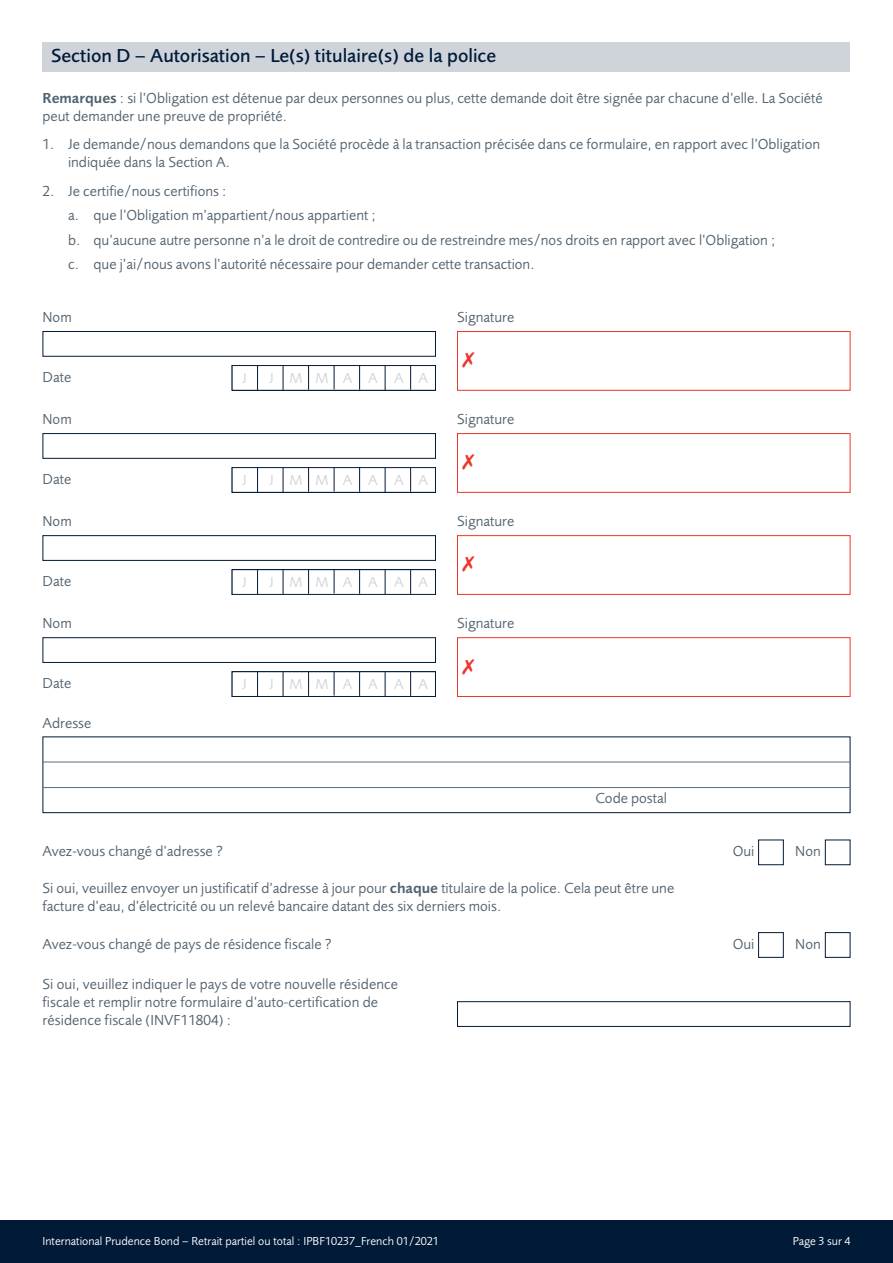
<style>
.page{position:relative;width:893px;height:1263px;background:#fff}
.page>*{position:absolute;margin:0;border:0;box-sizing:border-box;transform-origin:0 0}
.t1{font:500 19.5px "Pru Sans";color:#001a37}
.t2{font:15px/18px "Pru Sans";color:#52626f}
.t3{font:15px "Pru Sans";color:#cfd4da}
.t4{font:12px "Pru Sans";color:#fff}
.s1{font-weight:600}
</style>
<div class="page">
<div style="left:0;top:1220px;width:893px;height:43px;background:#001a37"></div>
<div style="left:43px;top:43px;width:807px;height:29px;background:#cfd4da"></div>
<div style="left:43px;top:331px;width:393px;height:26px;border:1px solid #001a37"></div>
<div style="left:457px;top:331px;width:393px;height:60px;border:1px solid #ee3529"></div>
<div style="left:232px;top:365px;width:204px;height:26px;border:1px solid #001a37"></div>
<svg style="left:257px;top:365px;width:1px;height:25px"></svg>
<svg style="left:283px;top:366px;width:1px;height:24px"></svg>
<svg style="left:308px;top:365px;width:1px;height:25px"></svg>
<svg style="left:359px;top:365px;width:1px;height:25px"></svg>
<svg style="left:410px;top:366px;width:1px;height:24px"></svg>
<svg style="left:334px;top:366px;width:1px;height:23px"></svg>
<svg style="left:385px;top:366px;width:1px;height:24px"></svg>
<div style="left:43px;top:433px;width:393px;height:26px;border:1px solid #001a37"></div>
<div style="left:457px;top:433px;width:393px;height:60px;border:1px solid #ee3529"></div>
<div style="left:232px;top:467px;width:204px;height:26px;border:1px solid #001a37"></div>
<svg style="left:257px;top:467px;width:1px;height:25px"></svg>
<svg style="left:283px;top:468px;width:1px;height:24px"></svg>
<svg style="left:308px;top:467px;width:1px;height:25px"></svg>
<svg style="left:359px;top:467px;width:1px;height:25px"></svg>
<svg style="left:410px;top:468px;width:1px;height:24px"></svg>
<svg style="left:334px;top:468px;width:1px;height:23px"></svg>
<svg style="left:385px;top:468px;width:1px;height:24px"></svg>
<div style="left:43px;top:535px;width:393px;height:26px;border:1px solid #001a37"></div>
<div style="left:457px;top:535px;width:393px;height:60px;border:1px solid #ee3529"></div>
<div style="left:232px;top:569px;width:204px;height:26px;border:1px solid #001a37"></div>
<svg style="left:257px;top:570px;width:1px;height:24px"></svg>
<svg style="left:283px;top:570px;width:1px;height:24px"></svg>
<svg style="left:308px;top:569px;width:1px;height:25px"></svg>
<svg style="left:359px;top:569px;width:1px;height:25px"></svg>
<svg style="left:410px;top:570px;width:1px;height:24px"></svg>
<svg style="left:334px;top:570px;width:1px;height:23px"></svg>
<svg style="left:385px;top:570px;width:1px;height:24px"></svg>
<div style="left:43px;top:637px;width:393px;height:26px;border:1px solid #001a37"></div>
<div style="left:457px;top:637px;width:393px;height:60px;border:1px solid #ee3529"></div>
<div style="left:232px;top:671px;width:204px;height:26px;border:1px solid #001a37"></div>
<svg style="left:257px;top:672px;width:1px;height:24px"></svg>
<svg style="left:283px;top:672px;width:1px;height:24px"></svg>
<svg style="left:308px;top:671px;width:1px;height:25px"></svg>
<svg style="left:359px;top:671px;width:1px;height:25px"></svg>
<svg style="left:410px;top:672px;width:1px;height:24px"></svg>
<svg style="left:334px;top:672px;width:1px;height:23px"></svg>
<svg style="left:385px;top:672px;width:1px;height:24px"></svg>
<div style="left:43px;top:736px;width:807px;height:77px;border:1px solid #001a37"></div>
<hr style="left:43px;top:762px;width:807px;height:1px;background:#596e86">
<hr style="left:43px;top:787px;width:807px;height:1px;background:#596e86">
<div style="left:758px;top:839px;width:26px;height:26px;border:1px solid #001a37"></div>
<div style="left:758px;top:932px;width:26px;height:26px;border:1px solid #001a37"></div>
<div style="left:825px;top:932px;width:25px;height:26px;border:1px solid #001a37"></div>
<div style="left:457px;top:1001px;width:393px;height:26px;border:1px solid #001a37"></div>
<h1 class="t1" style="left:51px;top:49px;width:447px">Section D – Autorisation – Le(s) titulaire(s) de la police</h1>
<p class="t2" style="left:43px;top:90px;width:782px"><span class="s1">Remarques</span> : si l’Obligation est détenue par deux personnes ou plus, cette demande doit être signée par chacune d’elle. La Société peut demander une preuve de propriété.</p>
<p class="t2" style="left:68px;top:137px;width:754px;text-indent:-26px">1. Je demande/nous demandons que la Société procède à la transaction précisée dans ce formulaire, en rapport avec l’Obligation indiquée dans la Section A.</p>
<p class="t2" style="left:68px;top:180px;width:709px;line-height:24.5px;text-indent:-26px">2. Je certifie/nous certifions :<br>a. que l’Obligation m’appartient/nous appartient ;<br>b. qu’aucune autre personne n’a le droit de contredire ou de restreindre mes/nos droits en rapport avec l’Obligation ; c. que j’ai/nous avons l’autorité nécessaire pour demander cette transaction.</p>
<p class="t2" style="left:43px;top:309px;width:31px">Nom</p>
<p class="t2" style="left:457px;top:309px;width:59px">Signature</p>
<p class="t2" style="left:43px;top:369px;width:30px">Date</p>
<p class="t3" style="left:242px;top:372px;width:6px">J</p>
<p class="t3" style="left:269px;top:372px;width:161px">J M M A A A A</p>
<p class="t2" style="left:43px;top:411px;width:31px">Nom</p>
<p class="t2" style="left:457px;top:411px;width:59px">Signature</p>
<p class="t2" style="left:43px;top:471px;width:30px">Date</p>
<p class="t3" style="left:242px;top:474px;width:6px">J</p>
<p class="t3" style="left:269px;top:474px;width:161px">J M M A A A A</p>
<p class="t2" style="left:43px;top:513px;width:31px">Nom</p>
<p class="t2" style="left:457px;top:513px;width:59px">Signature</p>
<p class="t2" style="left:43px;top:573px;width:30px">Date</p>
<p class="t3" style="left:242px;top:576px;width:6px">J</p>
<p class="t3" style="left:269px;top:576px;width:161px">J M M A A A A</p>
<p class="t2" style="left:43px;top:615px;width:31px">Nom</p>
<p class="t2" style="left:457px;top:615px;width:59px">Signature</p>
<p class="t2" style="left:43px;top:675px;width:30px">Date</p>
<p class="t3" style="left:242px;top:678px;width:6px">J</p>
<p class="t3" style="left:269px;top:678px;width:161px">J M M A A A A</p>
<p class="t2" style="left:43px;top:715px;width:50px">Adresse</p>
<p class="t2" style="left:595px;top:790px;width:73px">Code postal</p>
<p class="t2" style="left:43px;top:844px;width:182px">Avez-vous changé d’adresse ?</p>
<p class="t2" style="left:43px;top:881px;width:633px">Si oui, veuillez envoyer un justificatif d’adresse à jour pour <span class="s1">chaque</span> titulaire de la police. Cela peut être une facture d’eau, d’électricité ou un relevé bancaire datant des six derniers mois.</p>
<p class="t2" style="left:733px;top:844px;width:23px">Oui</p>
<p class="t2" style="left:795px;top:844px;width:27px">Non</p>
<p class="t2" style="left:43px;top:936px;width:291px">Avez-vous changé de pays de résidence fiscale ?</p>
<p class="t2" style="left:733px;top:936px;width:23px">Oui</p>
<p class="t2" style="left:795px;top:936px;width:27px">Non</p>
<p class="t2" style="left:43px;top:976px;width:357px">Si oui, veuillez indiquer le pays de votre nouvelle résidence fiscale et remplir notre formulaire d’auto-certification de résidence fiscale (INVF11804) :</p>
<p class="t4" style="left:43px;top:1236px;width:398px">International Prudence Bond – Retrait partiel ou total : IPBF10237_French 01/2021</p>
<p class="t4" style="left:793px;top:1236px;width:59px">Page 3 sur 4</p>
</div>
